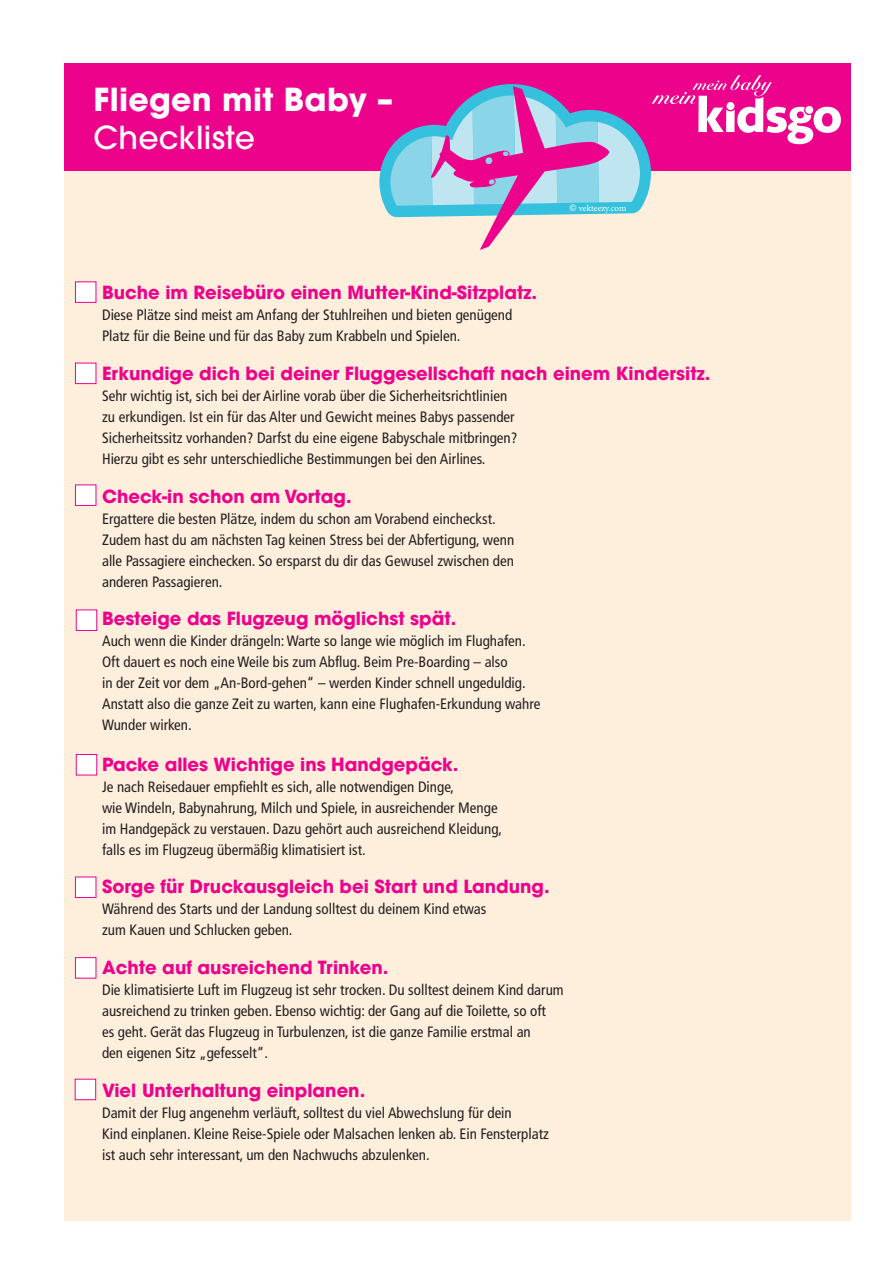
<style>
.page{position:relative;width:893px;height:1263px;background:#fff}
.page>*{position:absolute;margin:0;border:0;box-sizing:border-box;transform-origin:0 0}
.t1{font:700 31.5px "Avant Garde";letter-spacing:.01em;color:#fff}
.t2{font:500 31.5px "Avant Garde";letter-spacing:.01em;color:#fff}
.t3{font:700 18px "Avant Garde";color:#ed028c}
.t4{font:condensed 15px/21px "Frutiger LT Std";color:#231f20}
.t5{font:9px "Minion Pro";color:#fff}
.s1{font-family:"Helvetica"}
</style>
<div class="page">
<div style="left:64px;top:64px;width:786px;height:1156px;background:#feefdd"></div>
<div style="left:64px;top:64px;width:786px;height:107px;background:#ed028c"></div>
<svg style="left:379px;top:75px;width:462px;height:175px"></svg>
<div style="left:805px;top:106px;width:8px;height:8px;background:#fff;border-radius:50%"></div>
<div style="left:726px;top:102px;width:8px;height:8px;background:#fff;border-radius:50%"></div>
<div style="left:75px;top:281px;width:21px;height:22px;background:#fff;border:1px solid #ed028c"></div>
<div style="left:75px;top:363px;width:21px;height:21px;background:#fff;border:1px solid #ed028c"></div>
<div style="left:75px;top:484px;width:21px;height:22px;background:#fff;border:1px solid #ed028c"></div>
<div style="left:76px;top:609px;width:21px;height:22px;background:#fff"></div>
<div style="left:76px;top:754px;width:21px;height:21px;background:#fff;border:1px solid #ed028c"></div>
<div style="left:75px;top:876px;width:21px;height:22px;background:#fff;border:1px solid #ed028c"></div>
<div style="left:75px;top:957px;width:21px;height:21px;background:#fff;border:1px solid #ed028c"></div>
<div style="left:75px;top:1079px;width:21px;height:21px;background:#fff;border:1px solid #ed028c"></div>
<h1 class="t1" style="left:94px;top:79px;width:301px">Fliegen mit Baby –</h1>
<h1 class="t2" style="left:94px;top:118px;width:163px">Checkliste</h1>
<p class="t5" style="left:570px;top:203px;width:58px;rotate:-1deg"><span class="s1">©</span> vekteezy.com</p>
<p class="t3" style="left:102px;top:280px;width:437px">Buche im Reisebüro einen Mutter-Kind-Sitzplatz.</p>
<p class="t4" style="left:102px;top:304px;width:412px;line-height:21.6px">Diese Plätze sind meist am Anfang der Stuhlreihen und bieten genügend<br>Platz für die Beine und für das Baby zum Krabbeln und Spielen.</p>
<p class="t3" style="left:102px;top:362px;width:610px">Erkundige dich bei deiner Fluggesellschaft nach einem Kindersitz.</p>
<p class="t4" style="left:102px;top:385px;width:417px">Sehr wichtig ist, sich bei der Airline vorab über die Sicherheitsrichtlinien zu erkundigen. Ist ein für das Alter und Gewicht meines Babys passender Sicherheitssitz vorhanden? Darfst du eine eigene Babyschale mitbringen?<br>Hierzu gibt es sehr unterschiedliche Bestimmungen bei den Airlines.</p>
<p class="t3" style="left:102px;top:484px;width:251px">Check-in schon am Vortag.</p>
<p class="t4" style="left:102px;top:508px;width:414px">Ergattere die besten Plätze, indem du schon am Vorabend eincheckst.<br>Zudem hast du am nächsten Tag keinen Stress bei der Abfertigung, wenn alle Passagiere einchecken. So ersparst du dir das Gewusel zwischen den anderen Passagieren.</p>
<p class="t3" style="left:102px;top:607px;width:356px">Besteige das Flugzeug möglichst spät.</p>
<p class="t4" style="left:102px;top:631px;width:440px">Auch wenn die Kinder drängeln: Warte so lange wie möglich im Flughafen.<br>Oft dauert es noch eine Weile bis zum Abflug. Beim Pre-Boarding – also<br>in der Zeit vor dem „An-Bord-gehen“ – werden Kinder schnell ungeduldig.<br>Anstatt also die ganze Zeit zu warten, kann eine Flughafen-Erkundung wahre Wunder wirken.</p>
<p class="t3" style="left:102px;top:752px;width:358px">Packe alles Wichtige ins Handgepäck.</p>
<p class="t4" style="left:102px;top:776px;width:402px">Je nach Reisedauer empfiehlt es sich, alle notwendigen Dinge,<br>wie Windeln, Babynahrung, Milch und Spiele, in ausreichender Menge im Handgepäck zu verstauen. Dazu gehört auch ausreichend Kleidung, falls es im Flugzeug übermäßig klimatisiert ist.</p>
<p class="t3" style="left:102px;top:875px;width:449px">Sorge für Druckausgleich bei Start und Landung.</p>
<p class="t4" style="left:102px;top:899px;width:386px">Während des Starts und der Landung solltest du deinem Kind etwas zum Kauen und Schlucken geben.</p>
<p class="t3" style="left:102px;top:955px;width:288px">Achte auf ausreichend Trinken.</p>
<p class="t4" style="left:102px;top:979px;width:463px">Die klimatisierte Luft im Flugzeug ist sehr trocken. Du solltest deinem Kind darum ausreichend zu trinken geben. Ebenso wichtig: der Gang auf die Toilette, so oft<br>es geht. Gerät das Flugzeug in Turbulenzen, ist die ganze Familie erstmal an<br>den eigenen Sitz „gefesselt“.</p>
<p class="t3" style="left:102px;top:1078px;width:265px">Viel Unterhaltung einplanen.</p>
<p class="t4" style="left:102px;top:1102px;width:448px">Damit der Flug angenehm verläuft, solltest du viel Abwechslung für dein<br>Kind einplanen. Kleine Reise-Spiele oder Malsachen lenken ab. Ein Fensterplatz ist auch sehr interessant, um den Nachwuchs abzulenken.</p>
</div>
